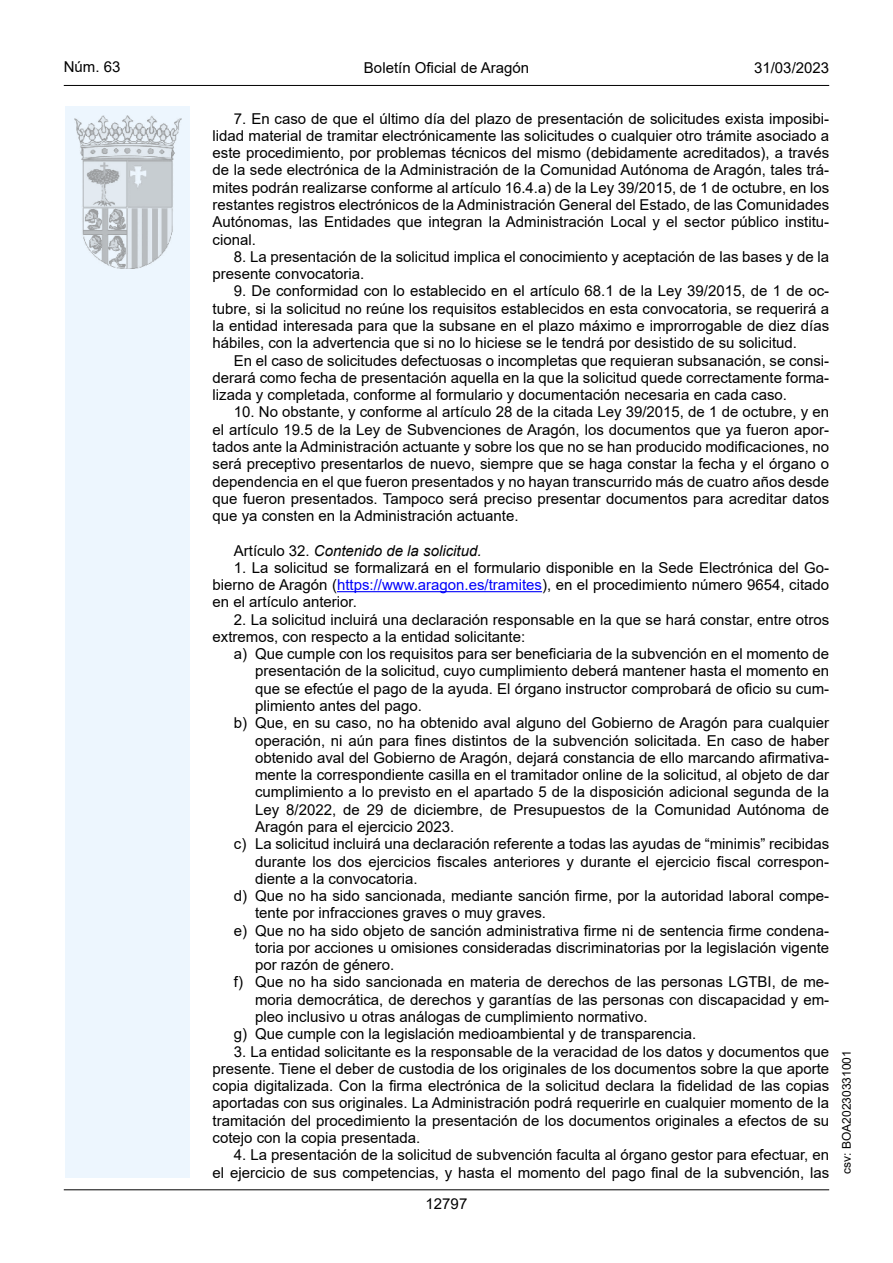
<style>
.page{position:relative;width:893px;height:1263px;background:#fff}
.page>*{position:absolute;margin:0;border:0;box-sizing:border-box;transform-origin:0 0}
.inicio_de_parrafo{font:15px/17.2px "Arial";color:#000;text-align:justify}
.Sangrado_01{font:15px/17.2px "Arial";color:#000;text-align:justify}
.inicio_de_parrafo-2{font:15px "Arial Italic MT2";color:#000}
.estilo_head-c{font:15px "Arial";color:#000}
.estilo_head-d{font:15px "Arial MT2";color:#000}
.estilo_head-i{font:15px "Arial MT2";color:#000}
.numero_pagina{font:15px "Arial";color:#000}
.estilo_head-i-2{font:12px "Arial MT2";color:#000}
.s1{font-family:"Arial"}
.s2{color:#0000fa}
</style>
<div class="page">
<div style="left:65px;top:106px;width:125px;height:1072px;background:#edf6fe"></div>
<img style="left:75px;top:115px;width:106px;height:153px">
<hr style="left:64px;top:85px;width:765px;height:1px;background:#000">
<hr style="left:64px;top:1189px;width:765px;height:1px;background:#000">
<hr style="left:337px;top:591px;width:205px;height:1px;background:#0000fa">
<p class="estilo_head-i" style="left:64px;top:57px;width:58px">Núm. 63</p>
<p class="estilo_head-c" style="left:364px;top:57px;width:167px">Boletín Oficial de Aragón</p>
<p class="estilo_head-d" style="left:754px;top:57px;width:77px">31/03/2023</p>
<p class="inicio_de_parrafo" style="left:213px;top:110px;width:618px;text-indent:21px">7. En caso de que el último día del plazo de presentación de solicitudes exista imposibi&shy;lidad material de tramitar electrónicamente las solicitudes o cualquier otro trámite asociado a este procedimiento, por problemas técnicos del mismo (debidamente acreditados), a través de la sede electrónica de la Administración de la Comunidad Autónoma de Aragón, tales trá&shy;mites podrán realizarse conforme al artículo 16.4.a) de la Ley 39/2015, de 1 de octubre, en los restantes registros electrónicos de la Administración General del Estado, de las Comunidades Autónomas, las Entidades que integran la Administración Local y el sector público institu&shy;cional.</p>
<p class="inicio_de_parrafo" style="left:213px;top:248px;width:618px;text-indent:21px">8. La presentación de la solicitud implica el conocimiento y aceptación de las bases y de la presente convocatoria.</p>
<p class="inicio_de_parrafo" style="left:213px;top:282px;width:618px;text-indent:21px">9. De conformidad con lo establecido en el artículo 68.1 de la Ley 39/2015, de 1 de oc&shy;tubre, si la solicitud no reúne los requisitos establecidos en esta convocatoria, se requerirá a la entidad interesada para que la subsane en el plazo máximo e improrrogable de diez días hábiles, con la advertencia que si no lo hiciese se le tendrá por desistido de su solicitud.</p>
<p class="inicio_de_parrafo" style="left:213px;top:352px;width:618px;text-indent:21px">En el caso de solicitudes defectuosas o incompletas que requieran subsanación, se consi&shy;derará como fecha de presentación aquella en la que la solicitud quede correctamente forma&shy;lizada y completada, conforme al formulario y documentación necesaria en cada caso.</p>
<p class="inicio_de_parrafo" style="left:213px;top:403px;width:618px;text-indent:21px">10. No obstante, y conforme al artículo 28 de la citada Ley 39/2015, de 1 de octubre, y en el artículo 19.5 de la Ley de Subvenciones de Aragón, los documentos que ya fueron apor&shy;tados ante la Administración actuante y sobre los que no se han producido modificaciones, no será preceptivo presentarlos de nuevo, siempre que se haga constar la fecha y el órgano o dependencia en el que fueron presentados y no hayan transcurrido más de cuatro años desde que fueron presentados. Tampoco será preciso presentar documentos para acreditar datos que ya consten en la Administración actuante.</p>
<p class="inicio_de_parrafo-2" style="left:234px;top:541px;width:249px"><span class="s1">Artículo 32.</span> Contenido de la solicitud.</p>
<p class="inicio_de_parrafo" style="left:213px;top:559px;width:618px;text-indent:21px">1. La solicitud se formalizará en el formulario disponible en la Sede Electrónica del Go&shy;bierno de Aragón (<span class="s2">https://www.aragon.es/tramites</span>), en el procedimiento número 9654, citado en el artículo anterior.</p>
<p class="inicio_de_parrafo" style="left:213px;top:611px;width:618px;text-indent:21px">2. La solicitud incluirá una declaración responsable en la que se hará constar, entre otros extremos, con respecto a la entidad solicitante:</p>
<p class="Sangrado_01" style="left:255px;top:645px;width:576px;text-indent:-21px">a) Que cumple con los requisitos para ser beneficiaria de la subvención en el momento de presentación de la solicitud, cuyo cumplimiento deberá mantener hasta el momento en que se efectúe el pago de la ayuda. El órgano instructor comprobará de oficio su cum&shy;plimiento antes del pago.</p>
<p class="Sangrado_01" style="left:255px;top:714px;width:576px;text-indent:-21px">b) Que, en su caso, no ha obtenido aval alguno del Gobierno de Aragón para cualquier operación, ni aún para fines distintos de la subvención solicitada. En caso de haber obtenido aval del Gobierno de Aragón, dejará constancia de ello marcando afirmativa&shy;mente la correspondiente casilla en el tramitador online de la solicitud, al objeto de dar cumplimiento a lo previsto en el apartado 5 de la disposición adicional segunda de la Ley 8/2022, de 29 de diciembre, de Presupuestos de la Comunidad Autónoma de Aragón para el ejercicio 2023.</p>
<p class="Sangrado_01" style="left:255px;top:835px;width:576px;text-indent:-21px">c) La solicitud incluirá una declaración referente a todas las ayudas de “minimis” recibidas durante los dos ejercicios fiscales anteriores y durante el ejercicio fiscal correspon&shy;diente a la convocatoria.</p>
<p class="Sangrado_01" style="left:255px;top:887px;width:576px;text-indent:-21px">d) Que no ha sido sancionada, mediante sanción firme, por la autoridad laboral compe&shy;tente por infracciones graves o muy graves.</p>
<p class="Sangrado_01" style="left:255px;top:922px;width:576px;text-indent:-21px">e) Que no ha sido objeto de sanción administrativa firme ni de sentencia firme condena&shy;toria por acciones u omisiones consideradas discriminatorias por la legislación vigente por razón de género.</p>
<p class="Sangrado_01" style="left:255px;top:973px;width:576px;text-indent:-21px">f) Que no ha sido sancionada en materia de derechos de las personas LGTBI, de me&shy;moria democrática, de derechos y garantías de las personas con discapacidad y em&shy;pleo inclusivo u otras análogas de cumplimiento normativo.</p>
<p class="Sangrado_01" style="left:234px;top:1025px;width:464px">g) Que cumple con la legislación medioambiental y de transparencia.</p>
<p class="inicio_de_parrafo" style="left:213px;top:1042px;width:618px;text-indent:21px">3. La entidad solicitante es la responsable de la veracidad de los datos y documentos que presente. Tiene el deber de custodia de los originales de los documentos sobre la que aporte copia digitalizada. Con la firma electrónica de la solicitud declara la fidelidad de las copias aportadas con sus originales. La Administración podrá requerirle en cualquier momento de la tramitación del procedimiento la presentación de los documentos originales a efectos de su cotejo con la copia presentada.</p>
<p class="inicio_de_parrafo" style="left:213px;top:1146px;width:618px;text-align:right">4. La presentación de la solicitud de subvención faculta al órgano gestor para efectuar, en<br>el ejercicio de sus competencias, y hasta el momento del pago final de la subvención, las</p>
<p class="numero_pagina" style="left:426px;top:1193px;width:43px">12797</p>
<p class="estilo_head-i-2" style="left:838px;top:1174px;width:125px;rotate:-90deg">csv: BOA20230331001</p>
</div>
